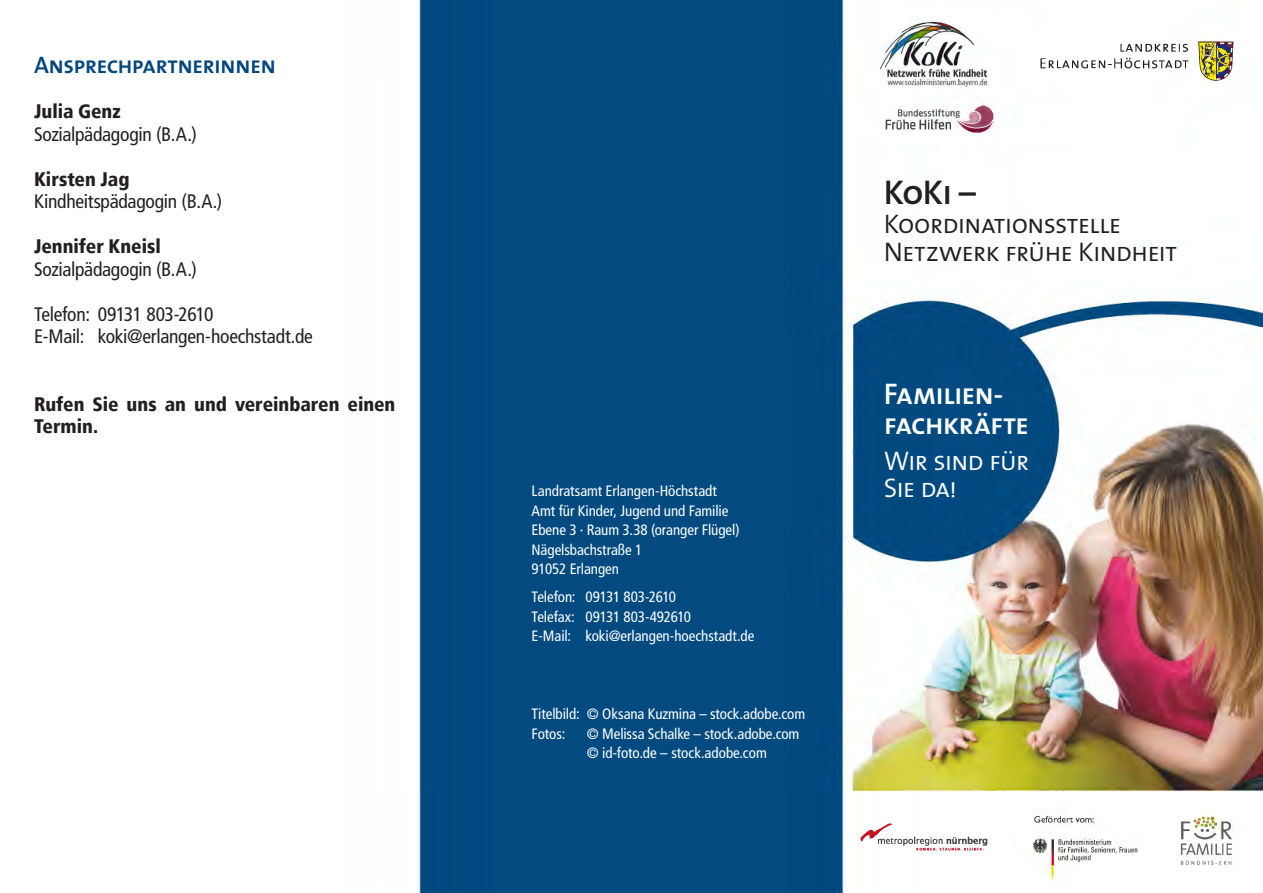
<style>
.page{position:relative;width:1263px;height:893px;background:#fff}
.page>*{position:absolute;margin:0;border:0;box-sizing:border-box;transform-origin:0 0}
.t1{font:34.5px "The Sans Semi Bold Caps";color:#231f20}
.t2{font:30px/30px "The Sans Semi Bold Caps";letter-spacing:-.03em;color:#fff}
.t3{font:27px/28.5px "The Sans Semi Light Caps";letter-spacing:-.03em;color:#231f20}
.t4{font:27px/27px "The Sans Semi Light Caps";letter-spacing:-.04em;color:#fff}
.t5{font:24px "The Sans Semi Bold Caps";letter-spacing:-.03em;color:#00467e}
.t6{font:condensed 19.5px/22.5px "Frutiger LT";letter-spacing:-.015em;color:#231f20}
.t7{font:900 condensed 19.5px/22.5px "Frutiger LT";color:#231f20}
.t8{font:condensed 15px/19.5px "Frutiger LT";letter-spacing:-.005em;color:#fff}
</style>
<div class="page">
<img style="left:418px;top:0;width:845px;height:893px">
<h3 class="t5" style="left:34px;top:50px;width:244px">Ansprechpartnerinnen</h3>
<h3 class="t7" style="left:34px;top:100px;width:88px">Julia Genz</h3>
<h3 class="t6" style="left:34px;top:123px;width:164px">Sozialpädagogin (B.A.)</h3>
<h3 class="t7" style="left:34px;top:168px;width:97px">Kirsten Jag</h3>
<h3 class="t6" style="left:34px;top:191px;width:190px">Kindheitspädagogin (B.A.)</h3>
<h3 class="t7" style="left:34px;top:235px;width:128px">Jennifer Kneisl</h3>
<h3 class="t6" style="left:34px;top:258px;width:164px">Sozialpädagogin (B.A.)</h3>
<h3 class="t6" style="left:34px;top:303px;width:280px">Telefon: 09131 803-2610<br>E-Mail: koki@erlangen-hoechstadt.de</h3>
<h3 class="t7" style="left:34px;top:393px;width:363px">Rufen Sie uns an und vereinbaren einen<br>Termin.</h3>
<p class="t8" style="left:531px;top:481px;width:210px">Landratsamt Erlangen-Höchstadt<br>Amt für Kinder, Jugend und Familie<br>Ebene 3 · Raum 3.38 (oranger Flügel)<br>Nägelsbachstraße 1<br>91052 Erlangen</p>
<p class="t8" style="left:531px;top:587px;width:224px">Telefon: 09131 803-2610<br>Telefax: 09131 803-492610<br>E-Mail: koki@erlangen-hoechstadt.de</p>
<p class="t8" style="left:531px;top:704px;width:275px">Titelbild: © Oksana Kuzmina – stock.adobe.com<br>Fotos:</p>
<p class="t8" style="left:587px;top:724px;width:214px">© Melissa Schalke – stock.adobe.com © id-foto.de – stock.adobe.com</p>
<h1 class="t1" style="left:884px;top:170px;width:94px">KoKi –</h1>
<h3 class="t3" style="left:884px;top:210px;width:295px">Koordinationsstelle<br>Netzwerk frühe Kindheit</h3>
<h2 class="t2" style="left:884px;top:379px;width:147px">Familien&shy;fachkräfte</h2>
<h3 class="t4" style="left:884px;top:447px;width:147px">Wir sind für<br>Sie da!</h3>
</div>
